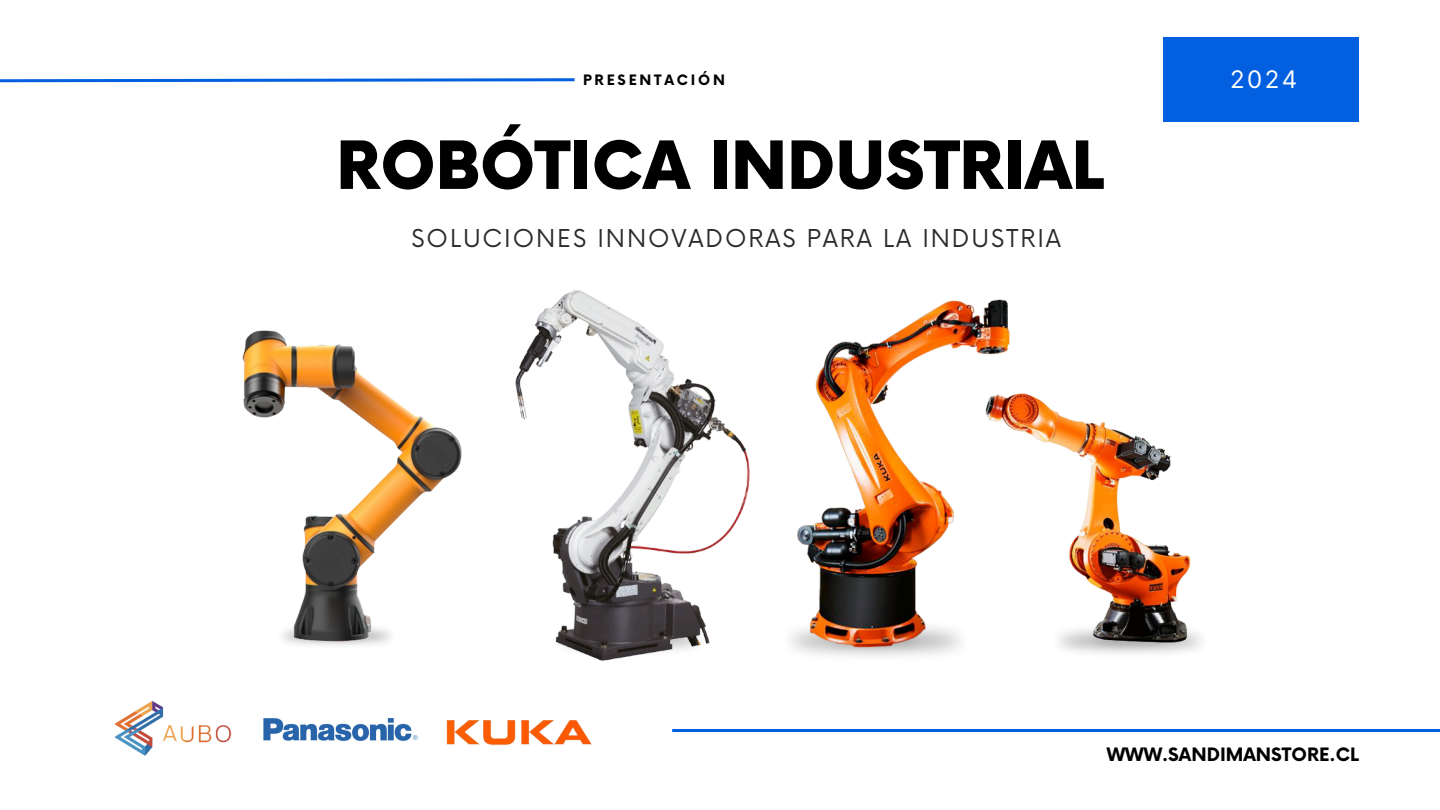
<style>
.page{position:relative;width:1440px;height:810px;background:#fff}
.page>*{position:absolute;margin:0;border:0;box-sizing:border-box;transform-origin:0 0}
.t1{font:900 64.7px "Now";color:#000}
.t2{font:24.2px "Inter";color:#fff}
.t3{font:24px "Now";letter-spacing:.08em;color:#2a2b2d}
.t4{font:700 18px "Now";color:#000}
.t5{font:700 14px "Now";letter-spacing:.2em;color:#000}
</style>
<div class="page">
<div style="left:1164px;top:38px;width:195px;height:84px;background:#025fe0"></div>
<img style="left:1023px;top:393px;width:182px;height:256px">
<img style="left:791px;top:299px;width:232px;height:357px">
<img style="left:515px;top:290px;width:235px;height:371px">
<img style="left:242px;top:330px;width:220px;height:311px">
<hr style="left:672px;top:729px;width:768px;height:3px;background:#025fe0">
<img style="left:114px;top:700px;width:117px;height:56px">
<img style="left:263px;top:718px;width:155px;height:23px">
<img style="left:446px;top:720px;width:146px;height:26px">
<svg style="left:0;top:78px;width:575px;height:5px"></svg>
<p class="t5" style="left:583px;top:72px;width:143px">PRESENTACIÓN</p>
<h3 class="t1" style="left:336px;top:131px;width:769px">ROBÓTICA INDUSTRIAL</h3>
<h1 class="t3" style="left:412px;top:225px;width:651px">SOLUCIONES INNOVADORAS PARA LA INDUSTRIA</h1>
<p class="t2" style="left:1230px;top:65px;width:69px">2024</p>
<h2 class="t4" style="left:1107px;top:744px;width:254px">WWW.SANDIMANSTORE.CL</h2>
</div>
